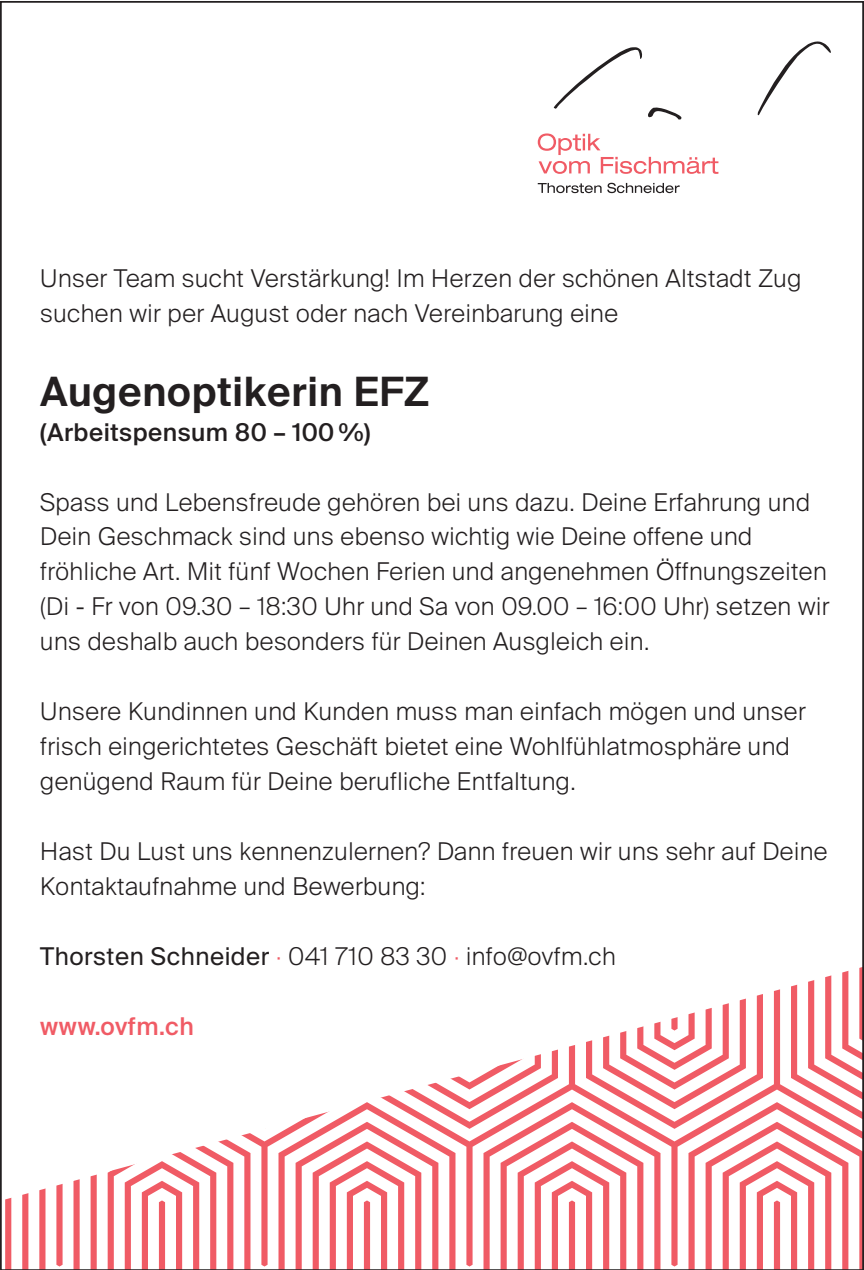
<style>
.page{position:relative;width:864px;height:1270px;background:#fff}
.page>*{position:absolute;margin:0;border:0;box-sizing:border-box;transform-origin:0 0}
.t1{font:600 40.25px "Suisse Intl";letter-spacing:.02em;color:#231f20}
.t2{font:300 24.5px/35px "Suisse Intl";letter-spacing:.02em;color:#231f20}
.t3{font:500 24.5px "Suisse Intl";letter-spacing:.02em;color:#231f20}
.t4{font:500 24.5px "Suisse Intl";letter-spacing:.02em;color:#f05b65}
.s1{font-weight:400}
.s2{color:#f05b65}
</style>
<div class="page">
<svg style="left:5px;top:967px;width:855px;height:300px"></svg>
<svg style="left:553px;top:47px;width:128px;height:73px"></svg>
<svg style="left:757px;top:41px;width:73px;height:74px"></svg>
<svg style="left:537px;top:183px;width:64px;height:10px"></svg>
<svg style="left:607px;top:183px;width:72px;height:10px"></svg>
<svg style="left:537px;top:133px;width:181px;height:41px"></svg>
<p class="t2" style="left:40px;top:261px;width:762px">Unser Team sucht Verstärkung! Im Herzen der schönen Altstadt Zug suchen wir per August oder nach Vereinbarung eine</p>
<h1 class="t1" style="left:40px;top:368px;width:390px">Augenoptikerin EFZ</h1>
<p class="t3" style="left:40px;top:418px;width:331px">(Arbeitspensum 80 – 100%)</p>
<p class="t2" style="left:40px;top:484px;width:790px">Spass und Lebensfreude gehören bei uns dazu. Deine Erfahrung und Dein Geschmack sind uns ebenso wichtig wie Deine offene und fröhliche Art. Mit fünf Wochen Ferien und angenehmen Öffnungszeiten (Di - Fr von 09.30 – 18:30 Uhr und Sa von 09.00 – 16:00 Uhr) setzen wir uns deshalb auch besonders für Deinen Ausgleich ein.</p>
<p class="t2" style="left:40px;top:694px;width:766px">Unsere Kundinnen und Kunden muss man einfach mögen und unser frisch eingerichtetes Geschäft bietet eine Wohlfühlatmosphäre und genügend Raum für Deine berufliche Entfaltung.</p>
<p class="t2" style="left:40px;top:834px;width:788px">Hast Du Lust uns kennenzulernen? Dann freuen wir uns sehr auf Deine<br>Kontaktaufnahme und Bewerbung:</p>
<p class="t2" style="left:40px;top:939px;width:576px"><span class="s1">Thorsten Schneider</span> <span class="s2">·</span> 041 710 83 30 <span class="s2">·</span> info@ovfm.ch</p>
<p class="t4" style="left:40px;top:1012px;width:155px">www.ovfm.ch</p>
</div>
